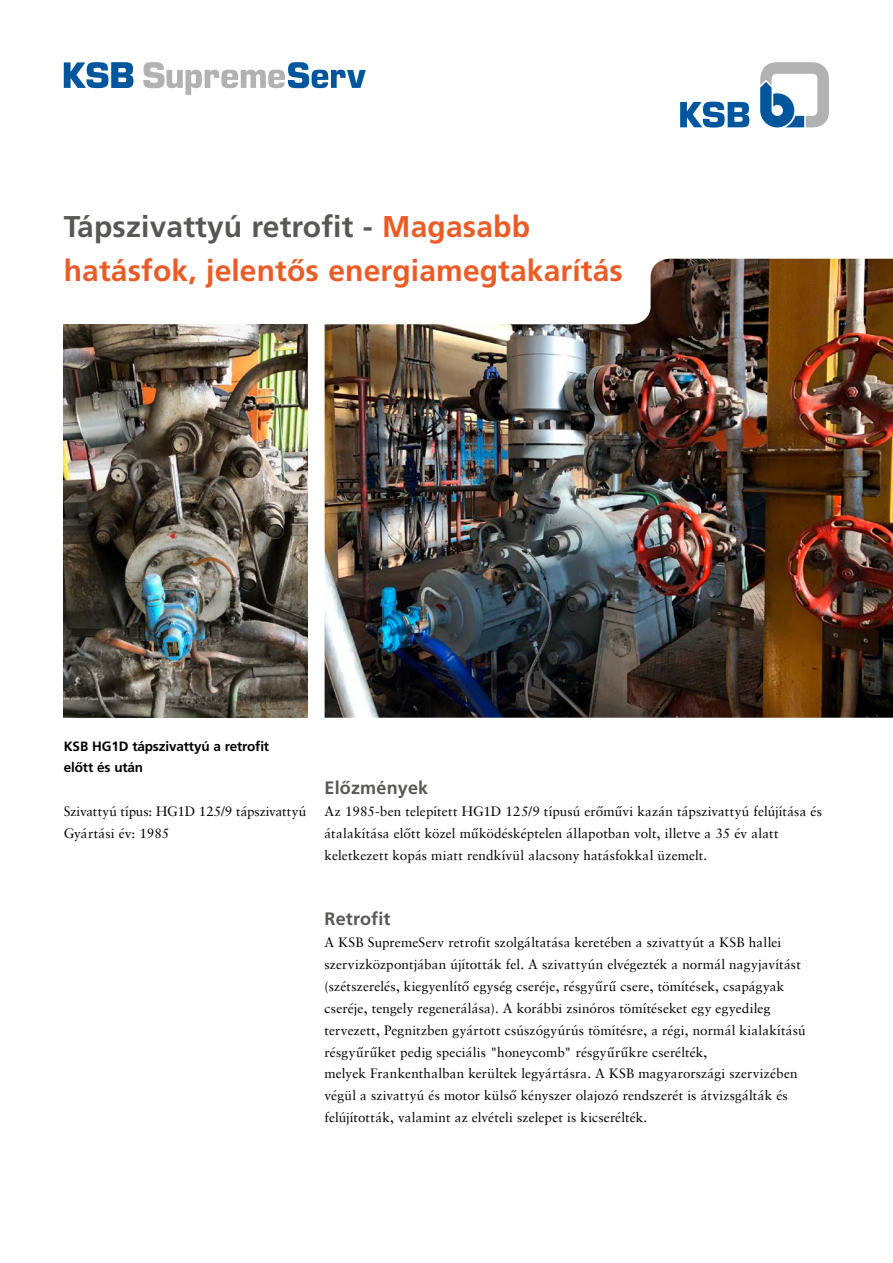
<style>
.page{position:relative;width:893px;height:1263px;background:#fff}
.page>*{position:absolute;margin:0;border:0;box-sizing:border-box;transform-origin:0 0}
.t1{font:700 30px/43.7px "Frutiger LT Pro";letter-spacing:.005em;color:#eb5b25}
.t2{font:700 18px "Frutiger LT Pro";letter-spacing:.01em;color:#575756}
.t3{font:13.5px/21.9px "Sabon CE";letter-spacing:.01em;color:#000}
.t4{font:700 13.5px/21.9px "Frutiger LT Pro";letter-spacing:-.01em;color:#000}
.s1{color:#575756}
</style>
<div class="page">
<svg style="left:760px;top:62px;width:69px;height:65px"></svg>
<svg style="left:680px;top:102px;width:69px;height:26px"></svg>
<img style="left:325px;top:259px;width:568px;height:459px">
<img style="left:64px;top:324px;width:244px;height:394px">
<svg style="left:143px;top:62px;width:223px;height:32px"></svg>
<svg style="left:64px;top:62px;width:69px;height:26px"></svg>
<h1 class="t1" style="left:64px;top:205px;width:561px"><span class="s1">Tápszivattyú retrofit -</span> Magasabb hatásfok, jelentős energiamegtakarítás</h1>
<p class="t4" style="left:64px;top:735px;width:207px">KSB HG1D tápszivattyú a retrofit előtt és után</p>
<p class="t3" style="left:64px;top:800px;width:244px">Szivattyú típus: HG1D 125/9 tápszivattyú<br>Gyártási év: 1985</p>
<h2 class="t2" style="left:325px;top:777px;width:105px">Előzmények</h2>
<p class="t3" style="left:325px;top:800px;width:499px">Az 1985-ben telepített HG1D 125/9 típusú erőművi kazán tápszivattyú felújítása és átalakítása előtt közel működésképtelen állapotban volt, illetve a 35 év alatt keletkezett kopás miatt rendkívül alacsony hatásfokkal üzemelt.</p>
<h2 class="t2" style="left:325px;top:908px;width:67px">Retrofit</h2>
<p class="t3" style="left:325px;top:931px;width:482px">A KSB SupremeServ retrofit szolgáltatása keretében a szivattyút a KSB hallei szervizközpontjában újították fel. A szivattyún elvégezték a normál nagyjavítást (szétszerelés, kiegyenlítő egység cseréje, résgyűrű csere, tömítések, csapágyak cseréje, tengely regenerálása). A korábbi zsinóros tömítéseket egy egyedileg tervezett, Pegnitzben gyártott csúszógyúrús tömítésre, a régi, normál kialakítású résgyűrűket pedig speciális "honeycomb" résgyűrűkre cserélték,<br>melyek Frankenthalban kerültek legyártásra. A KSB magyarországi szervizében végül a szivattyú és motor külső kényszer olajozó rendszerét is átvizsgálták és felújították, valamint az elvételi szelepet is kicserélték.</p>
</div>
